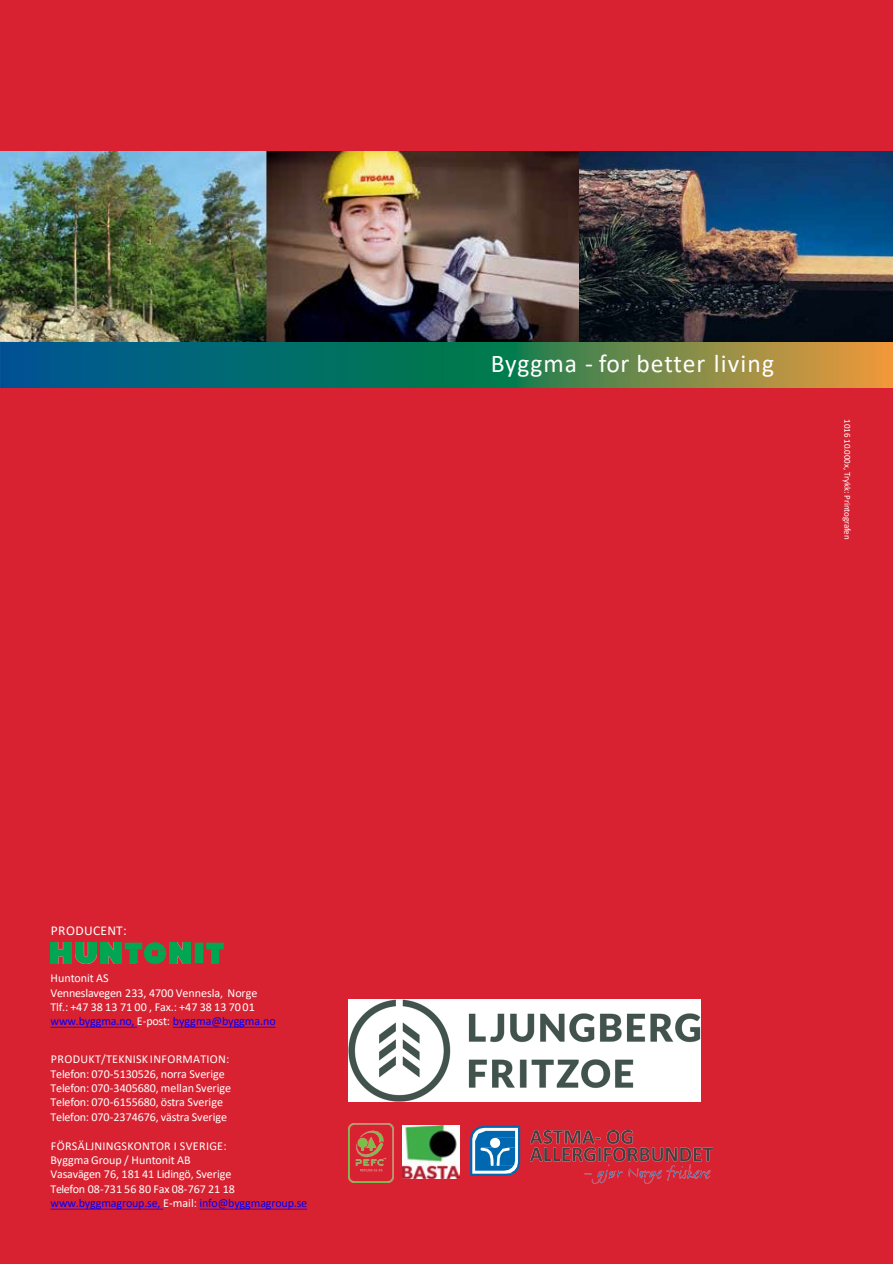
<style>
.page{position:relative;width:893px;height:1264px;background:#fff}
.page>*{position:absolute;margin:0;border:0;box-sizing:border-box;transform-origin:0 0}
.t1{font:25.5px "Calibri";letter-spacing:.035em;color:#fff}
.t2{font:13.5px "Calibri";letter-spacing:.025em;color:#fffffe}
.t3{font:12px/14.4px "Calibri";letter-spacing:-.005em;color:#fffffe}
.t4{font:12px "Calibri";letter-spacing:-.015em;color:#00f}
.t5{font:12px "Calibri";letter-spacing:-.005em;color:#fff}
.t6{font:12px "Calibri";letter-spacing:.025em;color:#fffffe}
.t7{font:9px "Calibri";letter-spacing:-.015em;color:#fff}
.s1{color:#fff}
.s2{color:#fffffe}
</style>
<div class="page">
<div style="left:0;top:0;width:892px;height:1263px;background:#d82231"></div>
<img style="left:0;top:151px;width:580px;height:191px">
<img style="left:580px;top:151px;width:312px;height:191px">
<img style="left:0;top:342px;width:892px;height:45px">
<img style="left:75px;top:942px;width:22px;height:21px">
<div style="left:125px;top:942px;width:17px;height:7px;background:#00a651"></div>
<div style="left:129px;top:949px;width:9px;height:13px;background:#00a651"></div>
<div style="left:206px;top:942px;width:18px;height:7px;background:#00a651"></div>
<div style="left:211px;top:949px;width:8px;height:13px;background:#00a651"></div>
<img style="left:100px;top:942px;width:22px;height:20px">
<img style="left:169px;top:942px;width:22px;height:20px">
<img style="left:51px;top:942px;width:21px;height:20px">
<div style="left:195px;top:942px;width:8px;height:20px;background:#00a651"></div>
<svg style="left:144px;top:942px;width:22px;height:21px"></svg>
<svg style="left:51px;top:1026px;width:86px;height:1px"></svg>
<svg style="left:173px;top:1026px;width:103px;height:1px"></svg>
<svg style="left:51px;top:1208px;width:112px;height:1px"></svg>
<svg style="left:199px;top:1208px;width:108px;height:1px"></svg>
<svg style="left:470px;top:1125px;width:50px;height:50px"></svg>
<img style="left:530px;top:1130px;width:182px;height:53px">
<img style="left:403px;top:1125px;width:56px;height:53px">
<img style="left:348px;top:1123px;width:45px;height:58px">
<img style="left:348px;top:999px;width:352px;height:102px">
<p class="t2" style="left:51px;top:920px;width:77px">PRODUCENT:</p>
<p class="t5" style="left:51px;top:969px;width:60px">Huntonit AS</p>
<p class="t5" style="left:51px;top:984px;width:208px">Venneslavegen 233, 4700 Vennesla, Norge</p>
<p class="t5" style="left:51px;top:998px;width:206px">Tlf.: +47 38 13 71 00 , Fax.: +47 38 13 7001</p>
<p class="t4" style="left:51px;top:1012px;width:227px">www.byggma.no, <span class="s1">E-post:</span> byggma@byggma.no</p>
<p class="t6" style="left:51px;top:1050px;width:180px">PRODUKT/TEKNISK INFORMATION:</p>
<p class="t3" style="left:50px;top:1065px;width:182px">Telefon: 070-5130526, norra Sverige Telefon: 070-3405680, mellan Sverige Telefon: 070-6155680, östra Sverige Telefon: 070-2374676, västra Sverige</p>
<p class="t6" style="left:51px;top:1136px;width:177px">FÖRSÄLJNINGSKONTOR I SVERIGE:</p>
<p class="t3" style="left:50px;top:1152px;width:182px">Byggma Group / Huntonit AB<br>Vasavägen 76, 181 41 Lidingö, Sverige</p>
<p class="t3" style="left:50px;top:1181px;width:186px">Telefon 08-731 56 80 Fax 08-767 21 18</p>
<p class="t4" style="left:51px;top:1194px;width:258px">www.byggmagroup.se, <span class="s2">E-mail:</span> info@byggmagroup.se</p>
<p class="t1" style="left:490px;top:346px;width:285px">Byggma - for better living</p>
<p class="t7" style="left:853px;top:419px;width:122px;rotate:90deg">1016 10.000x, Trykk: Printografen</p>
</div>
